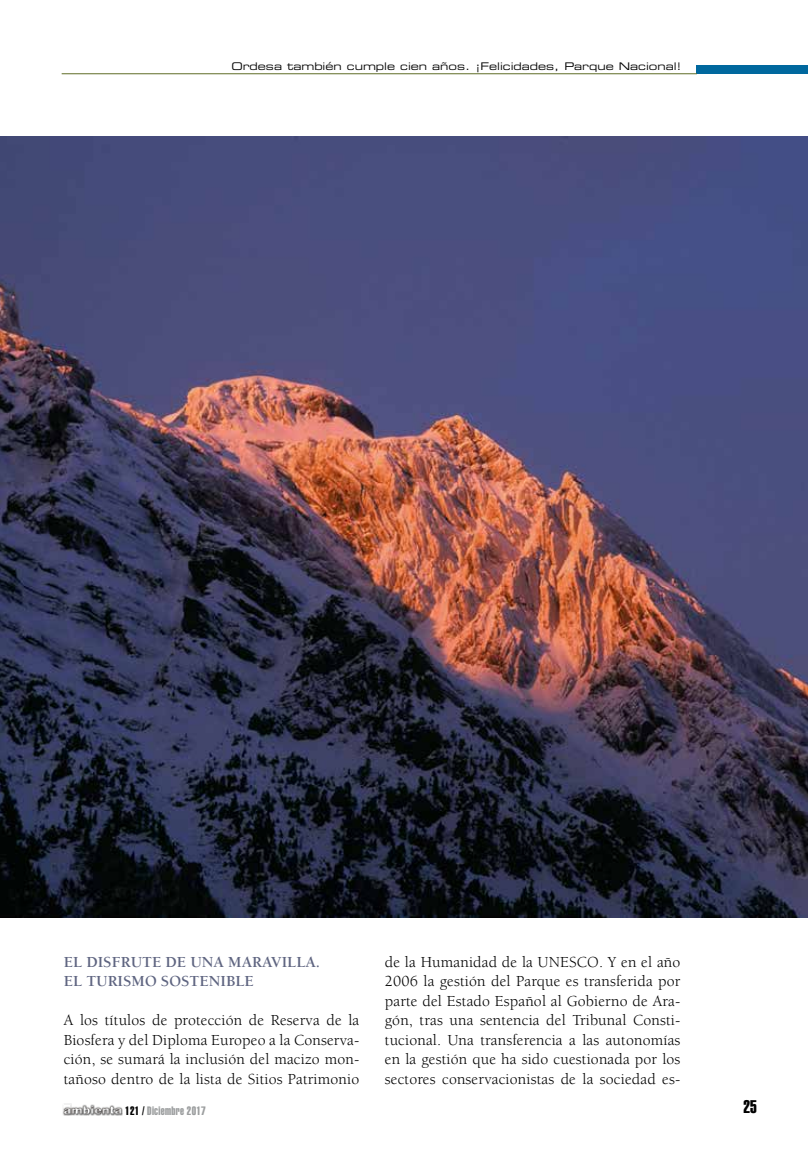
<style>
.page{position:relative;width:808px;height:1149px;background:#fff}
.page>*{position:absolute;margin:0;border:0;box-sizing:border-box;transform-origin:0 0}
.t1{font:18px "Helvetica LT Std Extra Comp";color:#000}
.t2{font:15.75px/19.5px "Berkeley Std";letter-spacing:.01em;color:#000;text-align:justify}
.t3{font:700 15.75px "Berkeley Std";color:#5f6581}
.t4{font:12px "Helvetica LT Std Extra Comp";letter-spacing:.025em;color:#9c9e9f}
.t5{font:10.5px "Eurostile LT Std Ex 2";color:#000}
.s1{color:#000}
</style>
<div class="page">
<div style="left:696px;top:65px;width:112px;height:9px;background:#00689e"></div>
<hr style="left:62px;top:73px;width:635px;height:1px;background:#5f6d27">
<img style="left:62px;top:1103px;width:61px;height:13px">
<img style="left:0;top:136px;width:808px;height:780px">
<p class="t5" style="left:231px;top:59px;width:452px">Ordesa también cumple cien años. ¡Felicidades, Parque Nacional!</p>
<p class="t3" style="left:64px;top:953px;width:50px">EL DISFRUTE</p>
<p class="t3" style="left:166px;top:953px;width:37px">DE UNA</p>
<p class="t3" style="left:228px;top:953px;width:12px">MARAV</p>
<p class="t3" style="left:282px;top:953px;width:40px">ILLA.</p>
<p class="t3" style="left:64px;top:972px;width:34px">EL TUR</p>
<p class="t3" style="left:118px;top:972px;width:18px">ISMO</p>
<p class="t3" style="left:161px;top:972px;width:11px">SOSTEN</p>
<p class="t3" style="left:220px;top:972px;width:25px">IBLE</p>
<p class="t2" style="left:64px;top:1010px;width:297px">A los títulos de protección de Reserva de la Biosfera y del Diploma Europeo a la Conserva&shy;ción, se sumará la inclusión del macizo mon&shy;tañoso dentro de la lista de Sitios Patrimonio</p>
<p class="t2" style="left:385px;top:952px;width:297px">de la Humanidad de la UNESCO. Y en el año 2006 la gestión del Parque es transferida por parte del Estado Español al Gobierno de Ara&shy;gón, tras una sentencia del Tribunal Consti&shy;tucional. Una transferencia a las autonomías en la gestión que ha sido cuestionada por los sectores conservacionistas de la sociedad es-</p>
<p class="t4" style="left:125px;top:1103px;width:82px"><span class="s1">121 /</span> Diciembre 2017</p>
<p class="t1" style="left:744px;top:1095px;width:15px">25</p>
</div>
